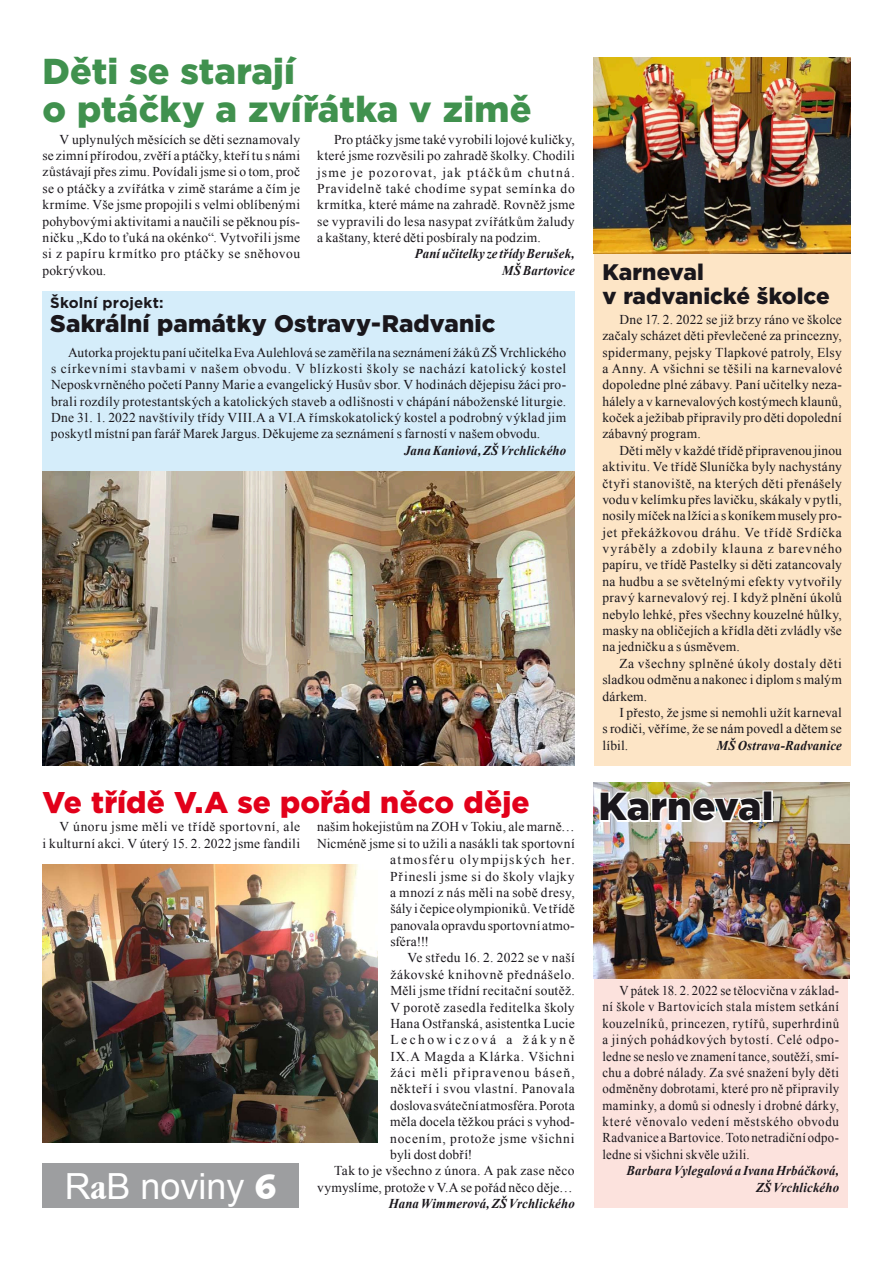
<style>
.page{position:relative;width:893px;height:1263px;background:#fff}
.page>*{position:absolute;margin:0;border:0;box-sizing:border-box;transform-origin:0 0}
.t1{font:900 39px "Gotham";color:#1a171c}
.t2{font:900 36px/37.5px "Gotham";letter-spacing:.005em;color:#40914e}
.t3{font:36px "Arial";color:#fff}
.t4{font:900 30px "Gotham";letter-spacing:.005em;color:#e2001a}
.t5{font:900 24px "Gotham";letter-spacing:.005em;color:#1a171c}
.t6{font:900 22.5px/24px "Gotham";color:#1a171c}
.t7{font:700 15px "Gotham";letter-spacing:.01em;color:#1a171c}
.t8{font:13.5px/16.4px "Times New Roman";letter-spacing:.02em;color:#1a171c;text-align:justify}
.t9{font:13.5px/16.4px "Times New Roman";letter-spacing:.02em;color:#1a171c;text-align:justify;scale:.95 1}
.t10{font:italic 700 13.5px/16.4px "Times New Roman";letter-spacing:.01em;color:#1a171c;text-align:right;scale:.95 1}
.t11{font:13.5px "Times New Roman";letter-spacing:.04em;color:#1a171c}
.t12{font:13.5px "Times New Roman";letter-spacing:.08em;color:#1a171c}
.t13{font:13.5px "Times New Roman";letter-spacing:.055em;color:#1a171c}
.t14{font:13.5px "Times New Roman";letter-spacing:.045em;color:#1a171c}
.t15{font:13.5px "Times New Roman";letter-spacing:.19em;color:#1a171c}
.s1{font-family:"Garmd ITC Bk Cn BTCE Bold Condensed"}
.s2{font-family:"Humanst 531 Blk BTCE Black"}
</style>
<div class="page">
<div style="left:43px;top:291px;width:532px;height:432px;background:#d5edfa"></div>
<div style="left:43px;top:1163px;width:256px;height:45px;background:#9d9ea0"></div>
<div style="left:594px;top:253px;width:256px;height:513px;background:#fde5c6"></div>
<img style="left:594px;top:58px;width:256px;height:195px">
<img style="left:43px;top:471px;width:532px;height:294px">
<div style="left:594px;top:969px;width:254px;height:239px;background:#fce2dd"></div>
<img style="left:594px;top:782px;width:255px;height:197px">
<img style="left:598px;top:790px;width:165px;height:34px">
<div style="left:762px;top:790px;width:11px;height:32px;border:3px solid #fff"></div>
<img style="left:43px;top:864px;width:335px;height:278px">
<h2 class="t2" style="left:43px;top:52px;width:491px">Děti se starají<br>o ptáčky a zvířátka v zimě</h2>
<p class="t8" style="left:42px;top:131px;width:259px;text-indent:17px">V uplynulých měsících se děti seznamovaly se zimní přírodou, zvěří a ptáčky, kteří tu s námi zůstávají přes zimu. Povídali jsme si o tom, proč se o ptáčky a zvířátka v zimě staráme a čím je krmíme. Vše jsme propojili s velmi oblíbenými pohybovými aktivitami a naučili se pěknou pís&shy;ničku „Kdo to ťuká na okénko“. Vytvořili jsme si z papíru krmítko pro ptáčky se sněhovou pokrývkou.</p>
<p class="t8" style="left:317px;top:131px;width:259px;text-indent:17px">Pro ptáčky jsme také vyrobili lojové kuličky, které jsme rozvěsili po zahradě školky. Chodili jsme je pozorovat, jak ptáčkům chutná.<br>Pravidelně také chodíme sypat semínka do krmítka, které máme na zahradě. Rovněž jsme se vypravili do lesa nasypat zvířátkům žaludy a kaštany, které děti posbíraly na podzim.</p>
<p class="t10" style="left:415px;top:245px;width:170px">Paní učitelky ze třídy Berušek,<br>MŠ Bartovice</p>
<p class="t7" style="left:50px;top:293px;width:115px">Školní projekt:</p>
<h3 class="t5" style="left:50px;top:307px;width:447px">Sakrální památky Ostravy-Radvanic</h3>
<p class="t8" style="left:51px;top:344px;width:517px;text-indent:17px">Autorka projektu paní učitelka Eva Aulehlová se zaměřila na seznámení žáků ZŠ Vrchlického s církevními stavbami v našem obvodu. V blízkosti školy se nachází katolický kostel Neposkvrněného početí Panny Marie a evangelický Husův sbor. V hodinách dějepisu žáci pro&shy;brali rozdíly protestantských a katolických staveb a odlišnosti v chápání náboženské liturgie.<br>Dne 31. 1. 2022 navštívily třídy VIII.A a VI.A římskokatolický kostel a podrobný výklad jim poskytl místní pan farář Marek Jargus. Děkujeme za seznámení s farností v našem obvodu.</p>
<p class="t10" style="left:404px;top:442px;width:172px">Jana Kaniová, ZŠ Vrchlického</p>
<h3 class="t4" style="left:43px;top:781px;width:489px">Ve třídě V.A se pořád něco děje</h3>
<p class="t8" style="left:43px;top:818px;width:259px;text-align:right">V únoru jsme měli ve třídě sportovní, ale<br>i kulturní akci. V úterý 15. 2. 2022 jsme fandili</p>
<p class="t8" style="left:317px;top:818px;width:259px">našim hokejistům na ZOH v Tokiu, ale marně…</p>
<p class="t8" style="left:317px;top:835px;width:259px">Nicméně jsme si to užili a nasákli tak sportovní</p>
<p class="t12" style="left:390px;top:850px;width:186px">atmosféru olympijských her.</p>
<p class="t11" style="left:390px;top:867px;width:186px">Přinesli jsme si do školy vlajky</p>
<p class="t8" style="left:390px;top:884px;width:186px">a mnozí z nás měli na sobě dresy,</p>
<p class="t8" style="left:390px;top:900px;width:186px">šály i čepice olympioniků. Ve třídě</p>
<p class="t8" style="left:390px;top:917px;width:186px">panovala opravdu sportovní atmo-</p>
<p class="t8" style="left:390px;top:933px;width:40px">sféra!!!</p>
<p class="t8" style="left:407px;top:949px;width:169px">Ve středu 16. 2. 2022 se v naší</p>
<p class="t14" style="left:390px;top:965px;width:186px">žákovské knihovně přednášelo.</p>
<p class="t8" style="left:390px;top:982px;width:186px">Měli jsme třídní recitační soutěž.</p>
<p class="t8" style="left:390px;top:998px;width:186px">V porotě zasedla ředitelka školy</p>
<p class="t8" style="left:390px;top:1015px;width:186px">Hana Ostřanská, asistentka Lucie</p>
<p class="t15" style="left:390px;top:1031px;width:186px">Lechowiczová a žákyně</p>
<p class="t13" style="left:390px;top:1047px;width:186px">IX.A Magda a Klárka. Všichni</p>
<p class="t12" style="left:390px;top:1063px;width:186px">žáci měli připravenou báseň,</p>
<p class="t11" style="left:390px;top:1080px;width:186px">někteří i svou vlastní. Panovala</p>
<p class="t8" style="left:390px;top:1097px;width:186px">doslova sváteční atmosféra. Porota</p>
<p class="t8" style="left:390px;top:1113px;width:186px">měla docela těžkou práci s vyhod-</p>
<p class="t13" style="left:390px;top:1129px;width:186px">nocením, protože jsme všichni</p>
<p class="t8" style="left:390px;top:1146px;width:83px">byli dost dobří!</p>
<p class="t8" style="left:334px;top:1162px;width:242px">Tak to je všechno z února. A pak zase něco</p>
<p class="t8" style="left:317px;top:1179px;width:257px">vymyslíme, protože v V.A se pořád něco děje…</p>
<p class="t10" style="left:389px;top:1195px;width:197px">Hana Wimmerová, ZŠ Vrchlického</p>
<h2 class="t3" style="left:65px;top:1163px;width:214px">R<span class="s1">a</span>B noviny <span class="s2">6</span></h2>
<h3 class="t6" style="left:602px;top:259px;width:229px">Karneval<br>v radvanické školce</h3>
<p class="t8" style="left:602px;top:311px;width:241px;text-indent:17px">Dne 17. 2. 2022 se již brzy ráno ve školce začaly scházet děti převlečené za princezny, spidermany, pejsky Tlapkové patroly, Elsy a Anny. A všichni se těšili na karnevalové dopoledne plné zábavy. Paní učitelky neza&shy;hálely a v karnevalových kostýmech klaunů, koček a ježibab připravily pro děti dopolední zábavný program.</p>
<p class="t8" style="left:602px;top:442px;width:241px;text-indent:17px">Děti měly v každé třídě připravenou jinou aktivitu. Ve třídě Sluníčka byly nachystány čtyři stanoviště, na kterých děti přenášely vodu v kelímku přes lavičku, skákaly v pytli, nosily míček na lžíci a s koníkem musely pro&shy;jet překážkovou dráhu. Ve třídě Srdíčka vyráběly a zdobily klauna z barevného papíru, ve třídě Pastelky si děti zatancovaly na hudbu a se světelnými efekty vytvořily pravý karnevalový rej. I když plnění úkolů nebylo lehké, přes všechny kouzelné hůlky, masky na obličejích a křídla děti zvládly vše na jedničku a s úsměvem.</p>
<p class="t8" style="left:602px;top:655px;width:241px;text-indent:17px">Za všechny splněné úkoly dostaly děti sladkou odměnu a nakonec i diplom s malým dárkem.</p>
<p class="t8" style="left:602px;top:704px;width:241px;text-indent:17px">I přesto, že jsme si nemohli užít karneval s rodiči, věříme, že se nám povedl a dětem se líbil.</p>
<p class="t10" style="left:717px;top:736px;width:133px">MŠ Ostrava-Radvanice</p>
<h1 class="t1" style="left:598px;top:780px;width:177px">Karneval</h1>
<p class="t9" style="left:602px;top:982px;width:251px;text-indent:17px">V pátek 18. 2. 2022 se tělocvična v základ&shy;ní škole v Bartovicích stala místem setkání kouzelníků, princezen, rytířů, superhrdinů a jiných pohádkových bytostí. Celé odpo&shy;ledne se neslo ve znamení tance, soutěží, smí&shy;chu a dobré nálady. Za své snažení byly děti odměněny dobrotami, které pro ně připravily maminky, a domů si odnesly i drobné dárky, které věnovalo vedení městského obvodu Radvanice aBartovice. Toto netradiční odpo&shy;ledne si všichni skvěle užili.</p>
<p class="t10" style="left:627px;top:1162px;width:225px">Barbara Vylegalová a Ivana Hrbáčková,<br>ZŠ Vrchlického</p>
</div>
